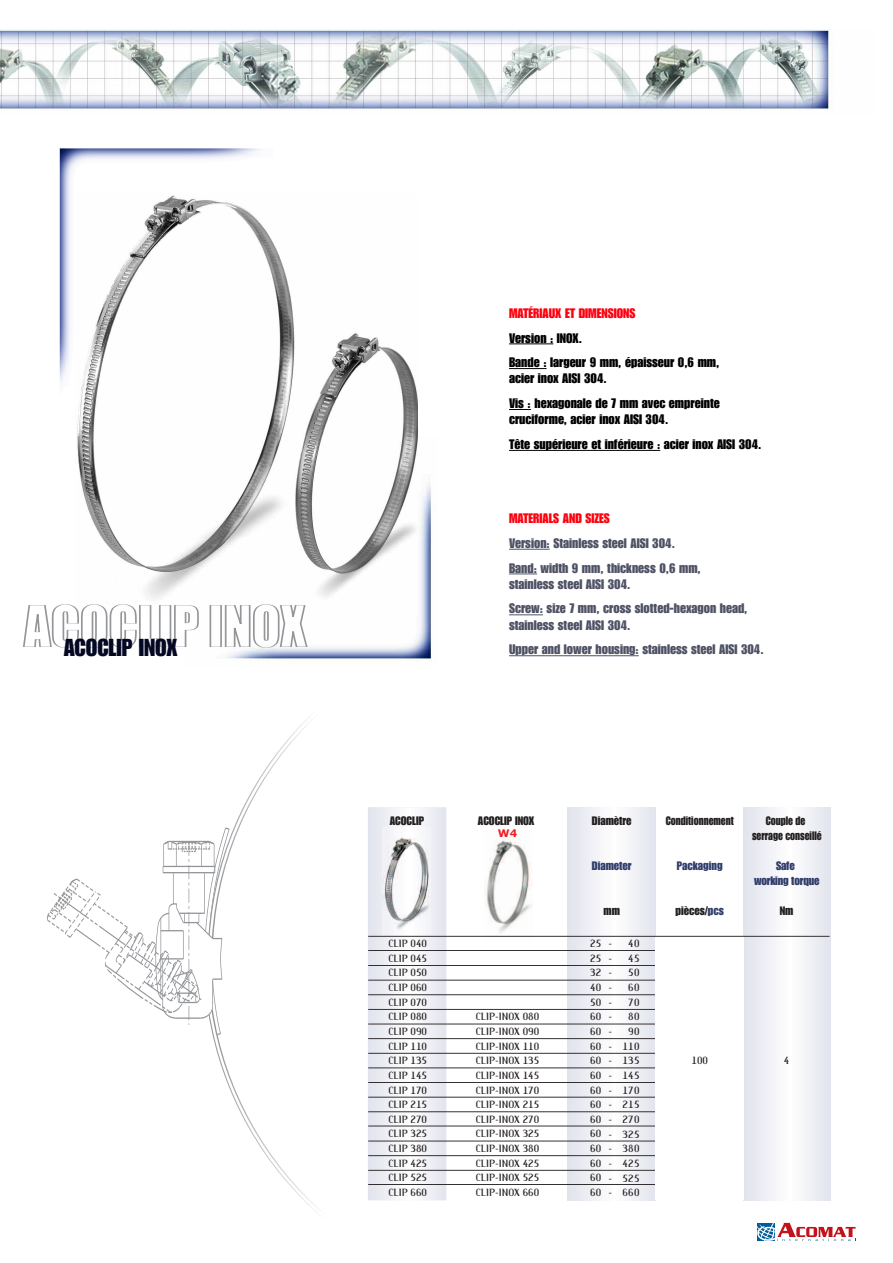
<style>
.page{position:relative;width:893px;height:1263px;background:#fff}
.page>*{position:absolute;margin:0;border:0;box-sizing:border-box;transform-origin:0 0}
.t1{font:24px "Impact";color:#040823}
.t2{font:13.5px/24.8px "Impact";color:#4f5265}
.t3{font:13.5px/24.8px "Impact";color:#000}
.t4{font:13.5px "Impact";color:#ff000f}
.t5{font:12px "Impact";color:#231f20}
.t6{font:12px/15px "Impact";color:#231f20;text-align:center;scale:.9 1}
.t7{font:12px/15px "Impact";color:#303d6a;text-align:center}
.t8{font:500 10.8px/14.7px "Maverick";color:#231f20;text-align:justify}
.t9{font:700 10.5px "Verdana";color:#ee1d23}
.s1{color:#303d6a}
</style>
<div class="page">
<svg style="left:47px;top:718px;width:269px;height:492px"></svg>
<img style="left:0;top:30px;width:831px;height:79px">
<img style="left:757px;top:1223px;width:17px;height:18px">
<svg style="left:777px;top:1223px;width:79px;height:18px"></svg>
<img style="left:59px;top:148px;width:359px;height:260px">
<img style="left:209px;top:436px;width:223px;height:225px">
<img style="left:76px;top:194px;width:341px;height:420px">
<svg style="left:24px;top:604px;width:134px;height:44px"></svg>
<div style="left:160px;top:605px;width:11px;height:42px;border:1px solid #939598"></div>
<svg style="left:174px;top:605px;width:25px;height:42px"></svg>
<div style="left:210px;top:605px;width:11px;height:42px;border:1px solid #939598"></div>
<svg style="left:225px;top:604px;width:83px;height:44px"></svg>
<hr style="left:515px;top:343px;width:38px;height:1px;background:#000">
<hr style="left:509px;top:368px;width:38px;height:1px;background:#000">
<svg style="left:509px;top:409px;width:22px;height:1px"></svg>
<hr style="left:509px;top:450px;width:151px;height:1px;background:#000">
<hr style="left:515px;top:549px;width:35px;height:1px;background:#4f5265">
<svg style="left:509px;top:574px;width:28px;height:1px"></svg>
<hr style="left:509px;top:614px;width:34px;height:1px;background:#4f5265">
<hr style="left:509px;top:655px;width:130px;height:1px;background:#4f5265">
<svg style="left:368px;top:807px;width:78px;height:393px"></svg>
<svg style="left:568px;top:807px;width:87px;height:393px"></svg>
<div style="left:744px;top:807px;width:86px;height:393px;background:linear-gradient(to bottom,#f0f1f5,#f0f1f6)"></div>
<img style="left:483px;top:840px;width:50px;height:96px">
<img style="left:383px;top:827px;width:48px;height:109px">
<hr style="left:368px;top:936px;width:461px;height:1px;background:#231f20">
<hr style="left:368px;top:1111px;width:357px;height:1px;background:#231f20">
<hr style="left:368px;top:1126px;width:357px;height:1px;background:#231f20">
<hr style="left:368px;top:1097px;width:357px;height:1px;background:#231f20">
<hr style="left:368px;top:1082px;width:357px;height:1px;background:#231f20">
<hr style="left:368px;top:1170px;width:357px;height:1px;background:#231f20">
<hr style="left:368px;top:1184px;width:357px;height:1px;background:#231f20">
<hr style="left:368px;top:1155px;width:357px;height:1px;background:#231f20">
<hr style="left:368px;top:1141px;width:357px;height:1px;background:#231f20">
<hr style="left:368px;top:1068px;width:357px;height:1px;background:#231f20">
<hr style="left:368px;top:1053px;width:357px;height:1px;background:#231f20">
<hr style="left:368px;top:1038px;width:357px;height:1px;background:#231f20">
<hr style="left:368px;top:1024px;width:357px;height:1px;background:#231f20">
<hr style="left:368px;top:1009px;width:357px;height:1px;background:#231f20">
<hr style="left:368px;top:994px;width:357px;height:1px;background:#231f20">
<hr style="left:368px;top:980px;width:357px;height:1px;background:#231f20">
<hr style="left:368px;top:965px;width:357px;height:1px;background:#231f20">
<hr style="left:368px;top:950px;width:357px;height:1px;background:#231f20">
<div style="left:655px;top:937px;width:89px;height:263px;background:#fff"></div>
<h1 class="t1" style="left:64px;top:638px;width:115px">ACOCLIP INOX</h1>
<p class="t4" style="left:509px;top:308px;width:128px">MATÉRIAUX ET DIMENSIONS</p>
<p class="t3" style="left:509px;top:326px;width:212px">Version : INOX.<br>Bande : largeur 9 mm, épaisseur 0,6 mm,</p>
<p class="t3" style="left:509px;top:367px;width:212px">acier inox AISI 304.<br>Vis : hexagonale de 7 mm avec empreinte</p>
<p class="t3" style="left:509px;top:408px;width:254px">cruciforme, acier inox AISI 304.<br>Tête supérieure et inférieure : acier inox AISI 304.</p>
<p class="t4" style="left:509px;top:513px;width:102px">MATERIALS AND SIZES</p>
<p class="t2" style="left:509px;top:531px;width:193px">Version: Stainless steel AISI 304.<br>Band: width 9 mm, thickness 0,6 mm,</p>
<p class="t2" style="left:509px;top:572px;width:240px">stainless steel AISI 304.<br>Screw: size 7 mm, cross slotted-hexagon head,</p>
<p class="t2" style="left:509px;top:613px;width:256px">stainless steel AISI 304.<br>Upper and lower housing: stainless steel AISI 304.</p>
<p class="t5" style="left:592px;top:817px;width:41px">Diamètre</p>
<p class="t7" style="left:592px;top:859px;width:41px">Diameter</p>
<p class="t5" style="left:604px;top:907px;width:18px">mm</p>
<p class="t5" style="left:478px;top:816px;width:58px">ACOCLIP INOX</p>
<p class="t5" style="left:390px;top:817px;width:36px">ACOCLIP</p>
<p class="t6" style="left:752px;top:814px;width:79px">Couple de serrage conseillé</p>
<p class="t7" style="left:754px;top:859px;width:67px">Safe<br>working torque</p>
<p class="t5" style="left:780px;top:907px;width:15px">Nm</p>
<p class="t6" style="left:666px;top:814px;width:77px">Conditionnement</p>
<p class="t7" style="left:677px;top:859px;width:47px">Packaging</p>
<p class="t5" style="left:676px;top:907px;width:50px">pièces/<span class="s1">pcs</span></p>
<p class="t9" style="left:498px;top:827px;width:21px">W4</p>
<p class="t8" style="left:388px;top:936px;width:40px">CLIP 040<br>CLIP 045<br>CLIP 050<br>CLIP 060<br>CLIP 070<br>CLIP 080<br>CLIP 090<br>CLIP 110<br>CLIP 135<br>CLIP 145<br>CLIP 170<br>CLIP 215<br>CLIP 270<br>CLIP 325<br>CLIP 380<br>CLIP 425<br>CLIP 525<br>CLIP 660</p>
<p class="t8" style="left:476px;top:1009px;width:65px">CLIP-INOX 080<br>CLIP-INOX 090<br>CLIP-INOX 110<br>CLIP-INOX 135<br>CLIP-INOX 145<br>CLIP-INOX 170<br>CLIP-INOX 215<br>CLIP-INOX 270<br>CLIP-INOX 325<br>CLIP-INOX 380<br>CLIP-INOX 425<br>CLIP-INOX 525<br>CLIP-INOX 660</p>
<p class="t8" style="left:590px;top:936px;width:13px">25<br>25<br>32<br>40<br>50<br>60<br>60<br>60<br>60<br>60<br>60<br>60<br>60<br>60<br>60<br>60<br>60<br>60</p>
<p class="t8" style="left:622px;top:936px;width:19px;text-align:center">40<br>45<br>50<br>60<br>70<br>80<br>90<br>110<br>135<br>145<br>170<br>215<br>270<br>325<br>380<br>425<br>525</p>
<p class="t8" style="left:609px;top:1185px;width:32px">- 660</p>
<p class="t8" style="left:692px;top:1053px;width:18px">100</p>
</div>
